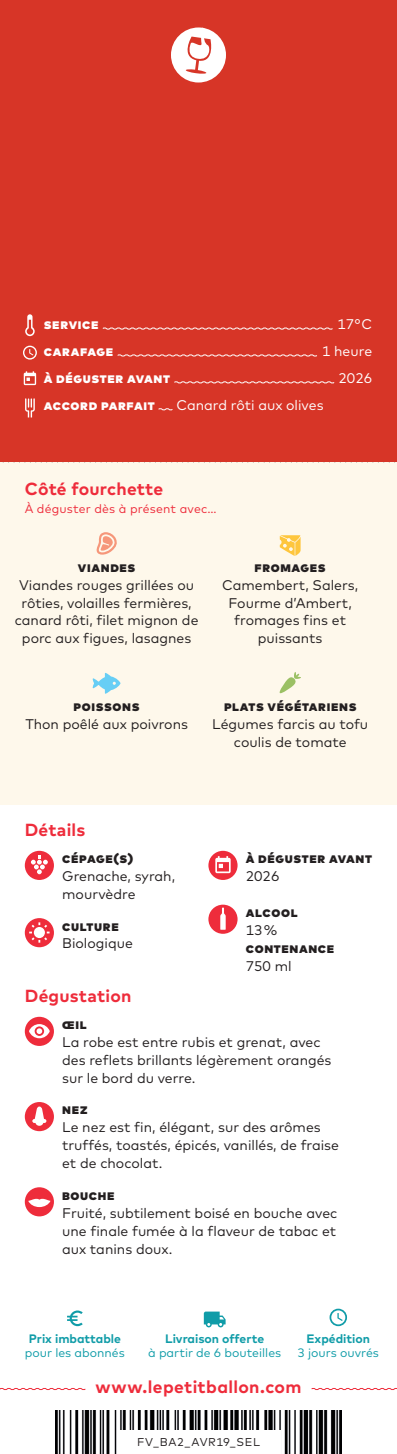
<style>
.page{position:relative;width:397px;height:1454px;background:#fff}
.page>*{position:absolute;margin:0;border:0;box-sizing:border-box;transform-origin:0 0}
.t1{font:700 17.5px "Mark Pro";letter-spacing:.015em;color:#ee2c3b}
.t2{font:14px/17.8px "Mark Pro";color:#231f20}
.t3{font:900 14px "Mark Pro";letter-spacing:.045em;color:#231f20}
.t4{font:900 14px "Mark Pro";letter-spacing:.045em;color:#fff}
.t5{font:14px/26.9px "Mark Pro";color:#fff;text-align:right}
.t6{font:12.25px "Mark Pro";color:#109ca8}
.t7{font:700 12.25px "Mark Pro";color:#109ca8}
.t8{font:12.25px "Mark Pro";letter-spacing:.015em;color:#ee2c3b}
.t9{font:11.38px "Mark Pro";letter-spacing:.05em;color:#231f20}
</style>
<div class="page">
<div style="left:0;top:461px;width:397px;height:344px;background:#fef8eb"></div>
<svg style="left:311px;top:1388px;width:86px;height:2px"></svg>
<svg style="left:329px;top:1308px;width:18px;height:18px"></svg>
<svg style="left:67px;top:1310px;width:16px;height:16px"></svg>
<svg style="left:204px;top:1311px;width:22px;height:16px"></svg>
<div style="left:208px;top:851px;width:29px;height:29px;background:#ee2c3b;border-radius:50%"></div>
<svg style="left:215px;top:856px;width:16px;height:17px"></svg>
<div style="left:208px;top:904px;width:29px;height:29px;background:#ee2c3b;border-radius:50%"></div>
<svg style="left:220px;top:907px;width:6px;height:22px"></svg>
<svg style="left:0;top:1388px;width:86px;height:2px"></svg>
<div style="left:25px;top:851px;width:29px;height:29px;background:#ee2c3b;border-radius:50%"></div>
<svg style="left:31px;top:855px;width:17px;height:19px"></svg>
<svg style="left:0;top:461px;width:397px;height:1px"></svg>
<div style="left:0;top:0;width:397px;height:461px;background:#d73527"></div>
<img style="left:55px;top:1410px;width:287px;height:43px">
<div style="left:119px;top:1430px;width:161px;height:23px;background:#fff"></div>
<div style="left:25px;top:918px;width:29px;height:29px;background:#ee2c3b;border-radius:50%"></div>
<svg style="left:29px;top:922px;width:21px;height:20px"></svg>
<div style="left:25px;top:1016px;width:29px;height:30px;background:#ee2c3b;border-radius:50%"></div>
<svg style="left:29px;top:1024px;width:21px;height:14px"></svg>
<div style="left:25px;top:1187px;width:29px;height:29px;background:#ee2c3b;border-radius:50%"></div>
<svg style="left:28px;top:1198px;width:23px;height:9px"></svg>
<div style="left:25px;top:1102px;width:29px;height:29px;background:#ee2c3b;border-radius:50%"></div>
<svg style="left:32px;top:1106px;width:14px;height:19px"></svg>
<svg style="left:96px;top:532px;width:21px;height:22px"></svg>
<svg style="left:280px;top:535px;width:20px;height:21px"></svg>
<svg style="left:102px;top:327px;width:231px;height:3px"></svg>
<svg style="left:117px;top:354px;width:200px;height:3px"></svg>
<svg style="left:174px;top:381px;width:161px;height:3px"></svg>
<svg style="left:158px;top:408px;width:15px;height:3px"></svg>
<svg style="left:93px;top:673px;width:27px;height:20px"></svg>
<svg style="left:279px;top:672px;width:22px;height:22px"></svg>
<svg style="left:171px;top:27px;width:55px;height:55px"></svg>
<svg style="left:24px;top:371px;width:12px;height:14px"></svg>
<svg style="left:23px;top:346px;width:14px;height:13px"></svg>
<svg style="left:25px;top:314px;width:10px;height:22px"></svg>
<svg style="left:25px;top:398px;width:10px;height:19px"></svg>
<p class="t4" style="left:44px;top:314px;width:56px">service</p>
<p class="t4" style="left:44px;top:340px;width:71px">carafage</p>
<p class="t4" style="left:44px;top:367px;width:128px">à déguster avant</p>
<p class="t5" style="left:322px;top:310px;width:52px">17° C<br>1 heure</p>
<p class="t5" style="left:338px;top:364px;width:35px">2026</p>
<p class="t4" style="left:44px;top:394px;width:112px">accord parfait</p>
<p class="t5" style="left:176px;top:390px;width:149px">Canard rôti aux olives</p>
<p class="t1" style="left:25px;top:476px;width:140px">Côté fourchette</p>
<p class="t8" style="left:25px;top:500px;width:193px">À déguster dès à présent avec…</p>
<p class="t3" style="left:78px;top:556px;width:59px">viandes</p>
<p class="t2" style="left:15px;top:574px;width:185px;text-align:center">Viandes rouges grillées ou rôties, volailles fermières, canard rôti, filet mignon de porc aux figues, lasagnes</p>
<p class="t3" style="left:254px;top:556px;width:73px">fromages</p>
<p class="t2" style="left:222px;top:574px;width:137px;text-align:center">Camembert, Salers,<br>Fourme d’Ambert, fromages fins et puissants</p>
<p class="t3" style="left:74px;top:695px;width:67px">poissons</p>
<p class="t3" style="left:224px;top:695px;width:134px">plats végétariens</p>
<p class="t2" style="left:25px;top:713px;width:164px">Thon poêlé aux poivrons</p>
<p class="t2" style="left:212px;top:713px;width:157px;text-align:center">Légumes farcis au tofu coulis de tomate</p>
<p class="t1" style="left:25px;top:817px;width:62px">Détails</p>
<p class="t3" style="left:62px;top:847px;width:73px">cépage(s)</p>
<p class="t2" style="left:62px;top:866px;width:114px">Grenache, syrah, mourvèdre</p>
<p class="t2" style="left:62px;top:933px;width:72px">Biologique</p>
<p class="t3" style="left:62px;top:914px;width:58px">culture</p>
<p class="t1" style="left:25px;top:982px;width:108px">Dégustation</p>
<p class="t3" style="left:62px;top:1013px;width:23px">œil</p>
<p class="t3" style="left:246px;top:847px;width:128px">à déguster avant</p>
<p class="t2" style="left:246px;top:866px;width:35px">2026</p>
<p class="t3" style="left:246px;top:901px;width:53px">alcool</p>
<p class="t3" style="left:246px;top:937px;width:90px">contenance</p>
<p class="t2" style="left:246px;top:920px;width:33px">13 %</p>
<p class="t2" style="left:246px;top:956px;width:47px">750 ml</p>
<p class="t2" style="left:62px;top:1032px;width:271px">La robe est entre rubis et grenat, avec des reflets brillants légèrement orangés sur le bord du verre.</p>
<p class="t2" style="left:62px;top:1117px;width:278px">Le nez est fin, élégant, sur des arômes truffés, toastés, épicés, vanillés, de fraise et de chocolat.</p>
<p class="t2" style="left:62px;top:1202px;width:277px;text-align:justify">Fruité, subtilement boisé en bouche avec une finale fumée à la flaveur de tabac et aux tanins doux.</p>
<p class="t3" style="left:62px;top:1098px;width:27px">nez</p>
<p class="t3" style="left:62px;top:1183px;width:54px">bouche</p>
<p class="t7" style="left:165px;top:1329px;width:100px">Livraison offerte</p>
<p class="t6" style="left:148px;top:1343px;width:135px">à partir de 6 bouteilles</p>
<p class="t1" style="left:95px;top:1373px;width:207px">www.lepetitballon.com</p>
<p class="t7" style="left:29px;top:1329px;width:94px">Prix imbattable</p>
<p class="t6" style="left:25px;top:1343px;width:101px">pour les abonnés</p>
<p class="t7" style="left:306px;top:1329px;width:65px">Expédition</p>
<p class="t6" style="left:297px;top:1343px;width:83px">3 jours ouvrés</p>
<p class="t9" style="left:137px;top:1433px;width:124px">FV_BA2_AVR19_SEL</p>
</div>
